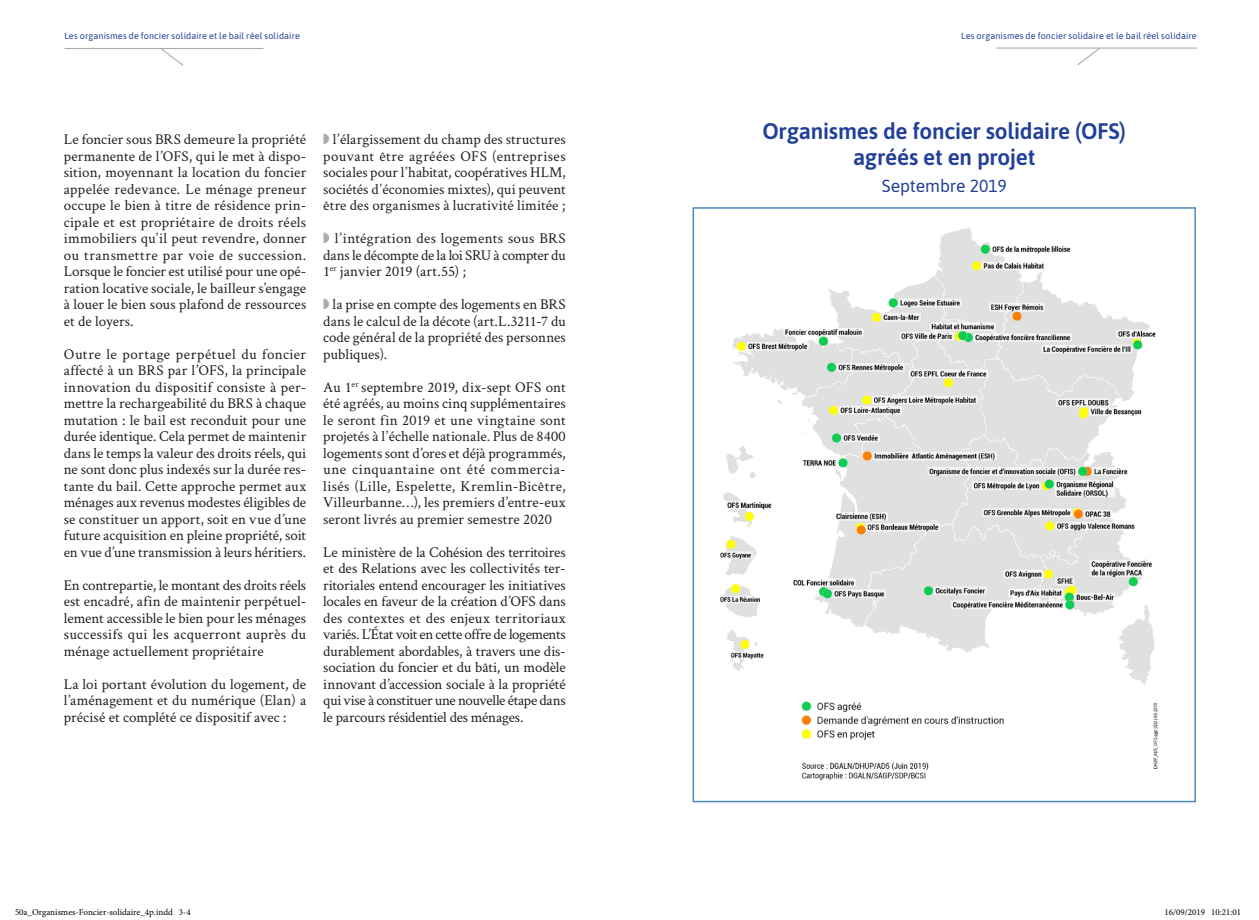
<style>
.page{position:relative;width:1259px;height:920px;background:#fff}
.page>*{position:absolute;margin:0;border:0;box-sizing:border-box;transform-origin:0 0}
.Chapeau{font:600 22.5px/25.5px "Asap";letter-spacing:-.01em;color:#223f99;text-align:center}
.Texte_courant{font:17.55px "Asap";letter-spacing:-.005em;color:#223f99}
.Texte_courant-2{font:15px/16.5px "Crimson Text";color:#231f20;text-align:justify}
.Titre{font:9px "Asap";letter-spacing:.015em;color:#223f99}
.t1{font:9px "Minion Pro";color:#000}
</style>
<div class="page">
<hr style="left:65px;top:48px;width:198px;height:1px;background:#aaada3">
<svg style="left:160px;top:49px;width:24px;height:17px"></svg>
<hr style="left:997px;top:47px;width:199px;height:2px;background:#aaada3">
<svg style="left:1076px;top:47px;width:25px;height:18px"></svg>
<img style="left:720px;top:227px;width:439px;height:554px">
<div style="left:701px;top:675px;width:77px;height:106px;background:#fff"></div>
<div style="left:692px;top:207px;width:504px;height:595px;border:2px solid #4c88c7"></div>
<p class="Titre" style="left:64px;top:30px;width:237px">Les organismes de foncier solidaire et le bail réel solidaire</p>
<p class="Titre" style="left:961px;top:30px;width:237px">Les organismes de foncier solidaire et le bail réel solidaire</p>
<p class="Texte_courant-2" style="left:64px;top:130px;width:244px">Le foncier sous BRS demeure la propriété permanente de l’OFS, qui le met à dispo&shy;sition, moyennant la location du foncier appelée redevance. Le ménage preneur occupe le bien à titre de résidence prin&shy;cipale et est propriétaire de droits réels immobiliers qu’il peut revendre, donner ou transmettre par voie de succession.<br>Lorsque le foncier est utilisé pour une opé&shy;ration locative sociale, le bailleur s’engage à louer le bien sous plafond de ressources et de loyers.</p>
<p class="Texte_courant-2" style="left:64px;top:345px;width:244px">Outre le portage perpétuel du foncier affecté à un BRS par l’OFS, la principale innovation du dispositif consiste à per&shy;mettre la rechargeabilité du BRS à chaque mutation : le bail est reconduit pour une durée identique. Cela permet de maintenir dans le temps la valeur des droits réels, qui ne sont donc plus indexés sur la durée res&shy;tante du bail. Cette approche permet aux ménages aux revenus modestes éligibles de se constituer un apport, soit en vue d’une future acquisition en pleine propriété, soit en vue d’une transmission à leurs héritiers.</p>
<p class="Texte_courant-2" style="left:64px;top:576px;width:244px">En contrepartie, le montant des droits réels est encadré, afin de maintenir perpétuel&shy;lement accessible le bien pour les ménages successifs qui les acquerront auprès du ménage actuellement propriétaire</p>
<p class="Texte_courant-2" style="left:64px;top:675px;width:244px">La loi portant évolution du logement, de l’aménagement et du numérique (Elan) a précisé et complété ce dispositif avec :</p>
<p class="Texte_courant-2" style="left:323px;top:130px;width:244px;text-indent:9px">l’élargissement du champ des structures pouvant être agréées OFS (entreprises sociales pour l’habitat, coopératives HLM, sociétés d’économies mixtes), qui peuvent être des organismes à lucrativité limitée ;</p>
<p class="Texte_courant-2" style="left:323px;top:229px;width:244px;text-indent:11px">l’intégration des logements sous BRS dans le décompte de la loi SRU à compter du 1<sup>er</sup> janvier 2019 (art.55) ;</p>
<p class="Texte_courant-2" style="left:323px;top:295px;width:244px;text-indent:9px">la prise en compte des logements en BRS dans le calcul de la décote (art.L.3211-7 du code général de la propriété des personnes publiques).</p>
<p class="Texte_courant-2" style="left:323px;top:378px;width:244px">Au 1<sup>er</sup> septembre 2019, dix-sept OFS ont été agréés, au moins cinq supplémentaires le seront fin 2019 et une vingtaine sont projetés à l’échelle nationale. Plus de 8400 logements sont d’ores et déjà programmés, une cinquantaine ont été commercia&shy;lisés (Lille, Espelette, Kremlin-Bicêtre, Villeurbanne…), les premiers d’entre-eux seront livrés au premier semestre 2020</p>
<p class="Texte_courant-2" style="left:323px;top:543px;width:244px">Le ministère de la Cohésion des territoires et des Relations avec les collectivités ter&shy;ritoriales entend encourager les initiatives locales en faveur de la création d’OFS dans des contextes et des enjeux territoriaux variés. L’État voit en cette offre de logements durablement abordables, à travers une dis&shy;sociation du foncier et du bâti, un modèle innovant d’accession sociale à la propriété qui vise à constituer une nouvelle étape dans le parcours résidentiel des ménages.</p>
<p class="Chapeau" style="left:762px;top:117px;width:365px">Organismes de foncier solidaire (OFS) agréés et en projet</p>
<p class="Texte_courant" style="left:881px;top:174px;width:126px">Septembre 2019</p>
<p class="t1" style="left:15px;top:907px;width:177px">50a_Organismes-Foncier-solidaire_4p.indd 3-4</p>
<p class="t1" style="left:1164px;top:907px;width:78px">16/09/2019 10:21:01</p>
</div>
